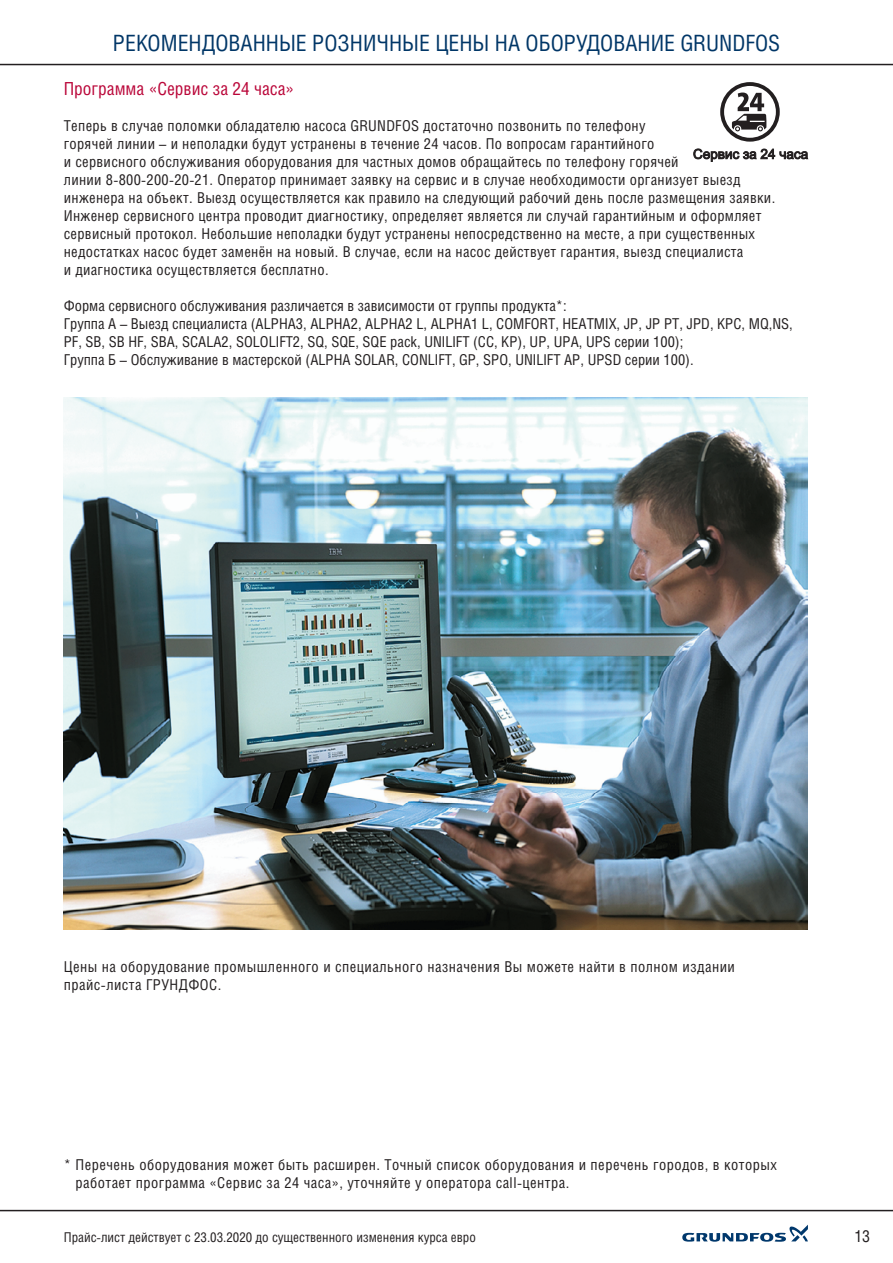
<style>
.page{position:relative;width:893px;height:1263px;background:#fff}
.page>*{position:absolute;margin:0;border:0;box-sizing:border-box;transform-origin:0 0}
.t1{font:condensed 22.5px "Helios C Cn";color:#003667}
.t2{font:condensed 18px "Helios C Cn";color:#ba0639}
.t3{font:condensed 16.5px "Helios C Cn";color:#231f20}
.t4{font:condensed 15px/18px "Helios C Cn";letter-spacing:.02em;color:#231f20}
.t5{font:condensed 15px/18px "Helios C Cn";color:#231f20}
.t6{font:condensed 13.5px "Helios C Cn";color:#231f20}
</style>
<div class="page">
<hr style="left:0;top:1210px;width:893px;height:1px;background:#231f20">
<svg style="left:682px;top:1225px;width:126px;height:17px"></svg>
<hr style="left:0;top:64px;width:893px;height:1px;background:#231f20">
<img style="left:64px;top:398px;width:744px;height:532px">
<svg style="left:693px;top:149px;width:115px;height:13px"></svg>
<svg style="left:720px;top:82px;width:60px;height:60px"></svg>
<h1 class="t1" style="left:113px;top:29px;width:669px">РЕКОМЕНДОВАННЫЕ РОЗНИЧНЫЕ ЦЕНЫ НА ОБОРУДОВАНИЕ GRUNDFOS</h1>
<p class="t2" style="left:64px;top:78px;width:232px">Программа «Сервис за 24 часа»</p>
<p class="t4" style="left:64px;top:116px;width:713px">Теперь в случае поломки обладателю насоса GRUNDFOS достаточно позвонить по телефону<br>горячей линии – и неполадки будут устранены в течение 24 часов. По вопросам гарантийного<br>и сервисного обслуживания оборудования для частных домов обращайтесь по телефону горячей<br>линии 8-800-200-20-21. Оператор принимает заявку на сервис и в случае необходимости организует выезд инженера на объект. Выезд осуществляется как правило на следующий рабочий день после размещения заявки.<br>Инженер сервисного центра проводит диагностику, определяет является ли случай гарантийным и оформляет сервисный протокол. Небольшие неполадки будут устранены непосредственно на месте, а при существенных недостатках насос будет заменён на новый. В случае, если на насос действует гарантия, выезд специалиста<br>и диагностика осуществляется бесплатно.</p>
<p class="t5" style="left:64px;top:296px;width:731px">Форма сервисного обслуживания различается в зависимости от группы продукта*:<br>Группа А – Выезд специалиста (ALPHA3, ALPHA2, ALPHA2 L, ALPHA1 L, COMFORT, HEATMIX, JP, JP PT, JPD, KPC, MQ,NS, PF, SB, SB HF, SBA, SCALA2, SOLOLIFT2, SQ, SQE, SQE pack, UNILIFT (CC, KP), UP, UPA, UPS серии 100);<br>Группа Б – Обслуживание в мастерской (ALPHA SOLAR, CONLIFT, GP, SPO, UNILIFT AP, UPSD серии 100).</p>
<p class="t4" style="left:64px;top:957px;width:673px">Цены на оборудование промышленного и специального назначения Вы можете найти в полном издании прайс-листа ГРУНДФОС.</p>
<p class="t4" style="left:75px;top:1155px;width:703px;text-indent:-12px">* Перечень оборудования может быть расширен. Точный список оборудования и перечень городов, в которых работает программа «Сервис за 24 часа», уточняйте у оператора call-центра.</p>
<p class="t6" style="left:64px;top:1229px;width:414px">Прайс-лист действует с 23.03.2020 до существенного изменения курса евро</p>
<p class="t3" style="left:854px;top:1226px;width:17px">13</p>
</div>
